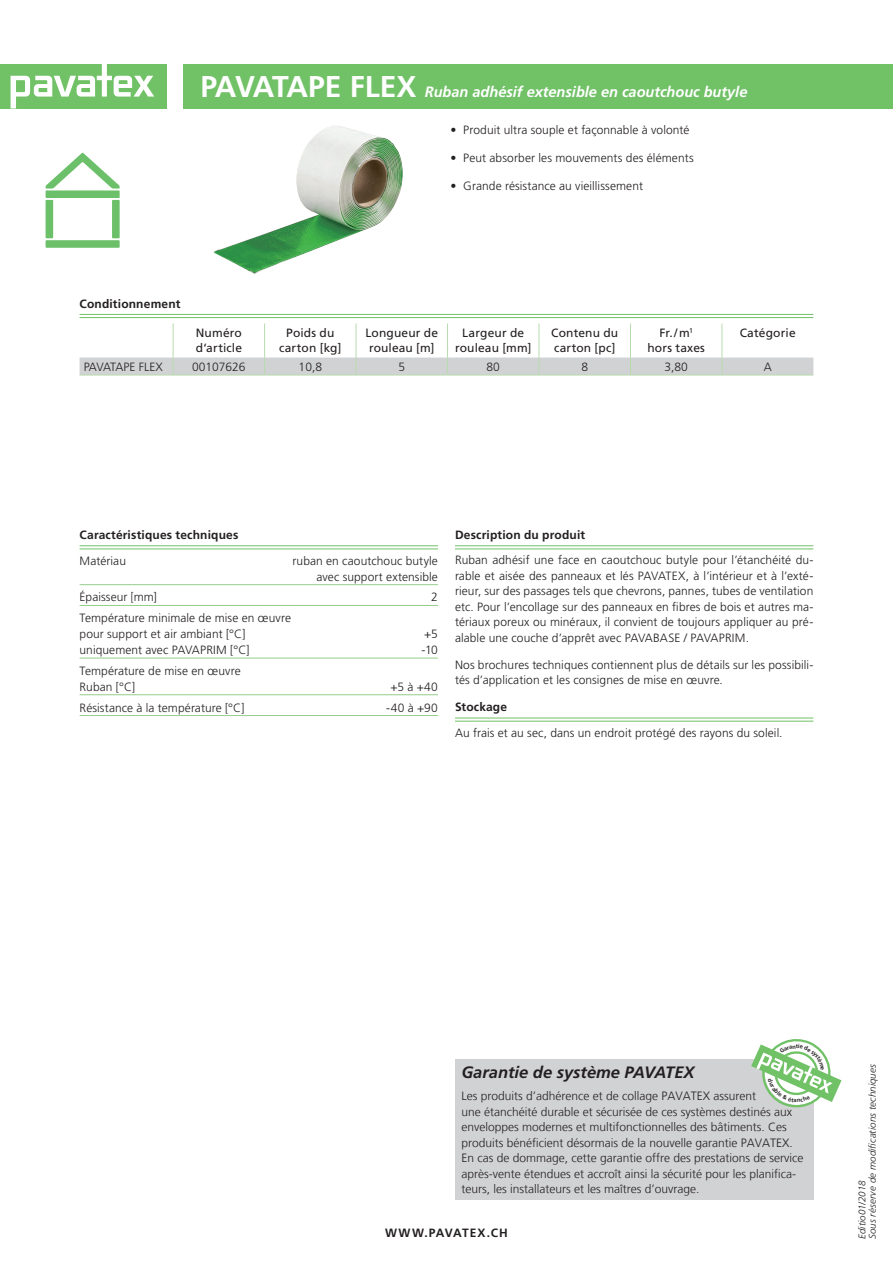
<style>
.page{position:relative;width:893px;height:1263px;background:#fff}
.page>*{position:absolute;margin:0;border:0;box-sizing:border-box;transform-origin:0 0}
.t1{font:italic 700 16.5px "Frutiger LT Std";color:#231f20}
.t2{font:italic 700 15px "Frutiger LT Std";color:#fff}
.t3{font:300 12px/15.5px "Frutiger LT Std";letter-spacing:.005em;color:#231f20}
.t4{font:300 12px/15.5px "Frutiger LT";color:#231f20}
.t5{font:12px/15.5px "Frutiger LT Std";letter-spacing:.01em;color:#231f20}
.t6{font:700 12px "Frutiger LT Std";letter-spacing:.015em;color:#231f20}
.t7{font:700 12px "Frutiger LT Std";letter-spacing:.08em;color:#231f20}
.t8{font:300 12px "Frutiger LT Std";letter-spacing:-.025em;color:#231f20}
.t9{font:italic 300 9.75px/10.5px "Frutiger LT Std";letter-spacing:.015em;color:#231f20}
.s1{font-style:normal;font-size:30px}
.s2{font-stretch:condensed}
</style>
<div class="page">
<div style="left:0;top:64px;width:167px;height:44px;background:#71c167"></div>
<svg style="left:11px;top:64px;width:143px;height:44px"></svg>
<div style="left:183px;top:64px;width:710px;height:44px;background:#71c167"></div>
<hr style="left:80px;top:314px;width:733px;height:1px;background:#71c167">
<hr style="left:80px;top:317px;width:733px;height:1px;background:#71c167">
<hr style="left:173px;top:323px;width:1px;height:34px;background:#b8dcae">
<hr style="left:264px;top:323px;width:1px;height:34px;background:#b8dcae">
<hr style="left:356px;top:323px;width:1px;height:34px;background:#b8dcae">
<hr style="left:447px;top:323px;width:1px;height:34px;background:#b8dcae">
<hr style="left:539px;top:323px;width:1px;height:34px;background:#b8dcae">
<hr style="left:80px;top:375px;width:93px;height:1px;background:#b8dcae">
<hr style="left:173px;top:375px;width:92px;height:1px;background:#b8dcae">
<hr style="left:265px;top:375px;width:91px;height:1px;background:#b8dcae">
<hr style="left:356px;top:375px;width:91px;height:1px;background:#b8dcae">
<hr style="left:447px;top:375px;width:92px;height:1px;background:#b8dcae">
<hr style="left:539px;top:375px;width:91px;height:1px;background:#b8dcae">
<svg style="left:80px;top:357px;width:733px;height:18px"></svg>
<hr style="left:630px;top:375px;width:92px;height:1px;background:#b8dcae">
<hr style="left:722px;top:375px;width:91px;height:1px;background:#b8dcae">
<hr style="left:630px;top:323px;width:1px;height:34px;background:#b8dcae">
<hr style="left:722px;top:323px;width:1px;height:34px;background:#b8dcae">
<hr style="left:80px;top:545px;width:358px;height:1px;background:#71c167">
<hr style="left:80px;top:549px;width:358px;height:1px;background:#71c167">
<hr style="left:80px;top:584px;width:358px;height:1px;background:#95cd8a">
<hr style="left:80px;top:605px;width:358px;height:1px;background:#95cd8a">
<hr style="left:80px;top:658px;width:358px;height:1px;background:#95cd8a">
<hr style="left:80px;top:694px;width:358px;height:1px;background:#95cd8a">
<hr style="left:80px;top:715px;width:358px;height:1px;background:#95cd8a">
<hr style="left:455px;top:545px;width:358px;height:1px;background:#71c167">
<hr style="left:455px;top:549px;width:358px;height:1px;background:#71c167">
<hr style="left:455px;top:718px;width:358px;height:1px;background:#71c167">
<hr style="left:455px;top:721px;width:358px;height:1px;background:#71c167">
<div style="left:455px;top:1059px;width:358px;height:140px;background:#d1d2d4"></div>
<div style="left:46px;top:240px;width:74px;height:8px;background:#6bc069"></div>
<div style="left:46px;top:190px;width:74px;height:8px;background:#6bc069"></div>
<div style="left:46px;top:200px;width:7px;height:38px;background:#6bc069"></div>
<div style="left:112px;top:200px;width:8px;height:38px;background:#6bc069"></div>
<svg style="left:46px;top:153px;width:74px;height:36px"></svg>
<img style="left:214px;top:126px;width:189px;height:148px">
<svg style="left:751px;top:1039px;width:90px;height:72px"></svg>
<p class="t2" style="left:200px;top:83px;width:548px"><span class="s1">PAVATAPE FLEX</span> Ruban adhésif extensible en caoutchouc butyle</p>
<p class="t3" style="left:450px;top:123px;width:241px"><span class="s2">•</span> Produit ultra souple et façonnable à volonté</p>
<p class="t3" style="left:450px;top:150px;width:245px"><span class="s2">•</span> Peut absorber les mouvements des éléments</p>
<p class="t3" style="left:450px;top:178px;width:194px"><span class="s2">•</span> Grande résistance au vieillissement</p>
<p class="t6" style="left:80px;top:296px;width:102px">Conditionnement</p>
<p class="t5" style="left:196px;top:325px;width:48px">Numéro d‘article</p>
<p class="t5" style="left:279px;top:325px;width:64px;text-align:center">Poids du carton [kg]</p>
<p class="t5" style="left:365px;top:325px;width:74px">Longueur de rouleau [m]</p>
<p class="t5" style="left:455px;top:325px;width:78px;text-align:center">Largeur de rouleau [mm]</p>
<p class="t5" style="left:551px;top:325px;width:68px">Contenu du carton [pc]</p>
<p class="t5" style="left:647px;top:325px;width:59px;text-align:center">Fr./m<sup>1 </sup>hors taxes</p>
<p class="t5" style="left:740px;top:325px;width:57px">Catégorie</p>
<p class="t8" style="left:84px;top:360px;width:80px">PAVATAPE FLEX</p>
<p class="t3" style="left:192px;top:359px;width:55px">00107626</p>
<p class="t3" style="left:299px;top:359px;width:25px">10,8</p>
<p class="t3" style="left:398px;top:359px;width:8px">5</p>
<p class="t3" style="left:487px;top:359px;width:15px">80</p>
<p class="t3" style="left:581px;top:359px;width:8px">8</p>
<p class="t3" style="left:664px;top:359px;width:25px">3,80</p>
<p class="t3" style="left:764px;top:359px;width:10px">A</p>
<p class="t6" style="left:80px;top:528px;width:160px">Caractéristiques techniques</p>
<p class="t3" style="left:80px;top:553px;width:48px">Matériau</p>
<p class="t3" style="left:292px;top:553px;width:147px;line-height:15.9px;text-align:right">ruban en caoutchouc butyle avec support extensible</p>
<p class="t3" style="left:80px;top:590px;width:79px">Épaisseur [mm]</p>
<p class="t3" style="left:431px;top:590px;width:8px">2</p>
<p class="t3" style="left:80px;top:610px;width:213px;line-height:15.9px">Température minimale de mise en œuvre pour support et air ambiant [°C]</p>
<p class="t3" style="left:424px;top:626px;width:15px">+5</p>
<p class="t3" style="left:80px;top:642px;width:172px">uniquement avec PAVAPRIM [°C]</p>
<p class="t3" style="left:422px;top:642px;width:18px">-10</p>
<p class="t3" style="left:80px;top:663px;width:163px;line-height:15.9px">Température de mise en œuvre<br>Ruban [°C]</p>
<p class="t3" style="left:390px;top:679px;width:49px">+5 à +40</p>
<p class="t3" style="left:80px;top:700px;width:166px">Résistance à la température [°C]</p>
<p class="t3" style="left:386px;top:700px;width:53px">-40 à +90</p>
<p class="t6" style="left:455px;top:528px;width:132px">Description du produit</p>
<p class="t3" style="left:455px;top:553px;width:360px;text-align:justify">Ruban adhésif une face en caoutchouc butyle pour l’étanchéité du&shy;rable et aisée des panneaux et lés PAVATEX, à l’intérieur et à l’exté&shy;rieur, sur des passages tels que chevrons, pannes, tubes de ventilation etc. Pour l’encollage sur des panneaux en fibres de bois et autres ma&shy;tériaux poreux ou minéraux, il convient de toujours appliquer au pré&shy;alable une couche d’apprêt avec PAVABASE / PAVAPRIM.</p>
<p class="t3" style="left:455px;top:657px;width:360px">Nos brochures techniques contiennent plus de détails sur les possibili&shy;tés d’application et les consignes de mise en œuvre.</p>
<p class="t6" style="left:455px;top:700px;width:54px">Stockage</p>
<p class="t3" style="left:455px;top:725px;width:329px">Au frais et au sec, dans un endroit protégé des rayons du soleil.</p>
<h1 class="t1" style="left:461px;top:1062px;width:235px">Garantie de système PAVATEX</h1>
<p class="t4" style="left:461px;top:1089px;width:344px">Les produits d’adhérence et de collage PAVATEX assurent<br>une étanchéité durable et sécurisée de ces systèmes destinés aux enveloppes modernes et multifonctionnelles des bâtiments. Ces produits bénéficient désormais de la nouvelle garantie PAVATEX.<br>En cas de dommage, cette garantie offre des prestations de service après-vente étendues et accroît ainsi la sécurité pour les planifica&shy;teurs, les installateurs et les maîtres d’ouvrage.</p>
<p class="t7" style="left:385px;top:1226px;width:124px">WWW.PAVATEX.CH</p>
<p class="t9" style="left:857px;top:1239px;width:177px;rotate:-90deg">Editio01/2018<br>Sous réserve de modifications techniques</p>
</div>
